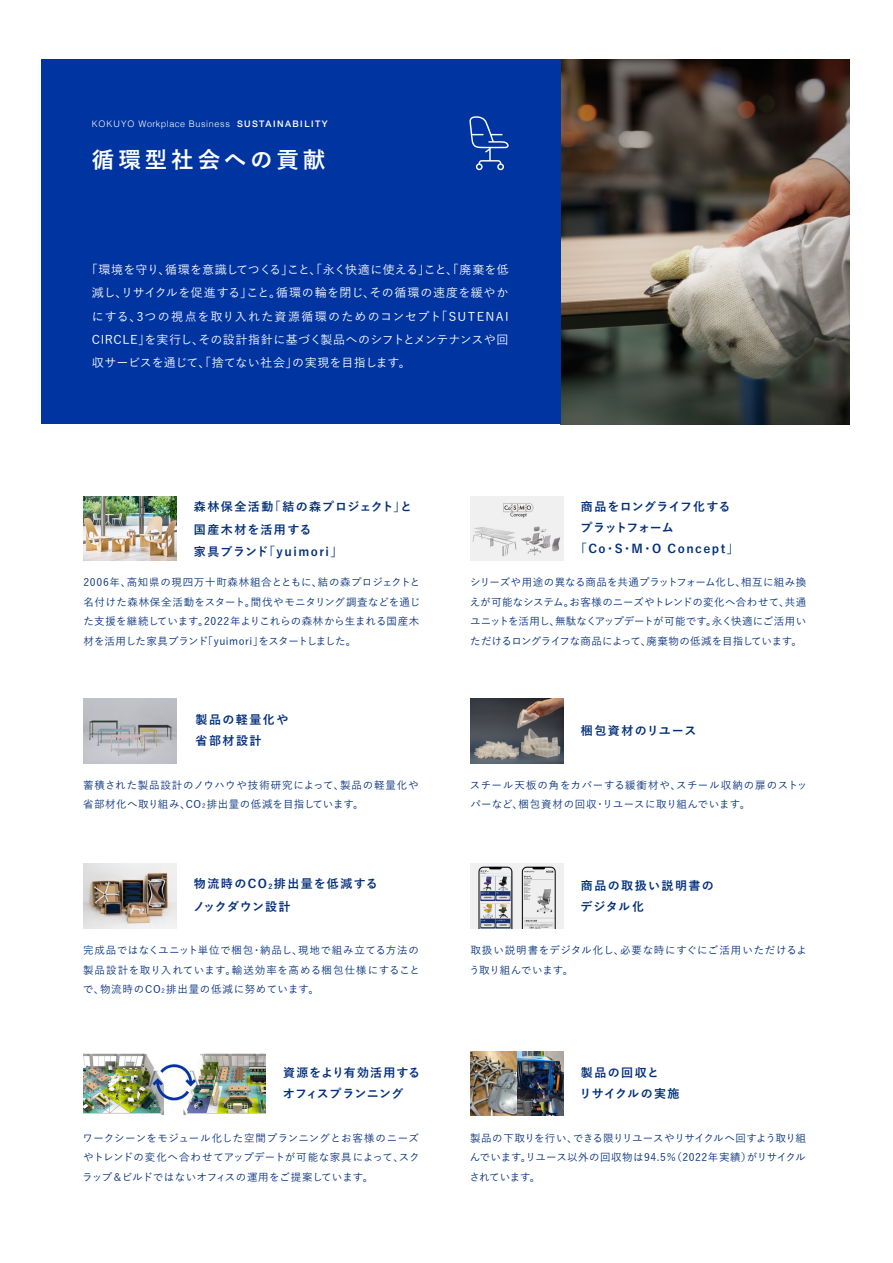
<style>
.page{position:relative;width:893px;height:1263px;background:#fff}
.page>*{position:absolute;margin:0;border:0;box-sizing:border-box;transform-origin:0 0}
.t1{font:700 22.5px "Yu Go Pr 6 N";letter-spacing:.175em;color:#fff}
.t2{font:500 12px/23.2px "Yu Go Pr 6 N";letter-spacing:-.005em;color:#fff;text-align:justify}
.t3{font:700 12px/22.5px "Yu Go Pr 6 N";letter-spacing:.11em;color:#012e7b}
.t4{font:700 12px/21px "Yu Go Pr 6 N";letter-spacing:.035em;color:#012e7b}
.t5{font:700 12px/21px "Yu Go Pr 6 N";letter-spacing:.025em;color:#012e7b}
.t6{font:500 10.5px/19.5px "Yu Go Pr 6 N";letter-spacing:.035em;color:#012e7b;text-align:justify}
.t7{font:500 10.5px/19.5px "Yu Go Pr 6 N";letter-spacing:.055em;color:#012e7b}
.t8{font:500 10.5px/19.5px "Yu Go Pr 6 N";letter-spacing:.06em;color:#012e7b}
.t9{font:300 9px "Helvetica";letter-spacing:.075em;color:#fff}
.s1{font-family:"Helvetica Neue";font-weight:500}
.s2{font-size:6.15px}
.s3{font-size:7.05px}
</style>
<div class="page">
<img style="left:560px;top:60px;width:290px;height:364px">
<div style="left:41px;top:60px;width:519px;height:364px;background:#0034a1"></div>
<img style="left:83px;top:496px;width:93px;height:64px">
<img style="left:470px;top:496px;width:93px;height:65px">
<svg style="left:469px;top:116px;width:40px;height:54px"></svg>
<img style="left:470px;top:1051px;width:93px;height:65px">
<img style="left:83px;top:1053px;width:183px;height:62px">
<img style="left:470px;top:699px;width:93px;height:64px">
<img style="left:83px;top:864px;width:93px;height:64px">
<img style="left:83px;top:699px;width:93px;height:64px">
<img style="left:470px;top:864px;width:93px;height:64px">
<p class="t9" style="left:92px;top:116px;width:237px">KOKUYO Workplace Business <span class="s1">SUSTAINABILITY</span></p>
<h1 class="t1" style="left:92px;top:147px;width:235px">循環型社会への貢献</h1>
<p class="t2" style="left:92px;top:257px;width:418px;text-indent:-6px">「環境を守り、循環を意識してつくる」こと、「永く快適に使える」こと、「廃棄を低減し、リサイクルを促進する」こと。循環の輪を閉じ、その循環の速度を緩やかにする、3つの視点を取り入れた資源循環のためのコンセプト「SUTENAI CIRCLE」を実行し、その設計指針に基づく製品へのシフトとメンテナンスや回収サービスを通じて、「捨てない社会」の実現を目指します。</p>
<p class="t3" style="left:194px;top:496px;width:220px">森林保全活動「結の森プロジェクト」と国産木材を活用する<br>家具ブランド「yuimori」</p>
<p class="t4" style="left:580px;top:496px;width:160px">商品をロングライフ化するプラットフォーム<br>｢Co･S･M･O Concept」</p>
<p class="t6" style="left:470px;top:571px;width:338px">シリーズや用途の異なる商品を共通プラットフォーム化し、相互に組み換えが可能なシステム。お客様のニーズやトレンドの変化へ合わせて、共通ユニットを活用し、無駄なくアップデートが可能です。永く快適にご活用いただけるロングライフな商品によって、廃棄物の低減を目指しています。</p>
<p class="t6" style="left:83px;top:571px;width:338px">2006年、高知県の現四万十町森林組合とともに、結の森プロジェクトと名付けた森林保全活動をスタート。間伐やモニタリング調査などを通じた支援を継続しています。2022年よりこれらの森林から生まれる国産木材を活用した家具ブランド｢yuimori｣をスタートしました。</p>
<p class="t3" style="left:196px;top:710px;width:94px;line-height:21px">製品の軽量化や省部材設計</p>
<p class="t3" style="left:581px;top:720px;width:117px">梱包資材のリユース</p>
<p class="t6" style="left:83px;top:774px;width:337px">蓄積された製品設計のノウハウや技術研究によって、製品の軽量化や省部材化へ取り組み、CO<span class="s2">2</span> 排出量の低減を目指しています。</p>
<p class="t7" style="left:470px;top:774px;width:339px">スチール天板の角をカバーする緩衝材や、スチール収納の扉のストッパーなど、梱包資材の回収・リユースに取り組んでいます。</p>
<p class="t3" style="left:193px;top:873px;width:186px">物流時のCO<span class="s3">2</span>排出量を低減するノックダウン設計</p>
<p class="t3" style="left:581px;top:875px;width:135px;line-height:21px">商品の取扱い説明書のデジタル化</p>
<p class="t6" style="left:83px;top:939px;width:339px">完成品ではなくユニット単位で梱包・納品し、現地で組み立てる方法の製品設計を取り入れています。輸送効率を高める梱包仕様にすることで、物流時のCO<span class="s2">2</span>排出量の低減に努めています。</p>
<p class="t8" style="left:469px;top:939px;width:339px">取扱い説明書をデジタル化し、必要な時にすぐにご活用いただけるよう取り組んでいます。</p>
<p class="t5" style="left:283px;top:1062px;width:139px">資源をより有効活用するオフィスプランニング</p>
<p class="t3" style="left:580px;top:1062px;width:102px;line-height:21px">製品の回収と<br>リサイクルの実施</p>
<p class="t6" style="left:82px;top:1126px;width:339px">ワークシーンをモジュール化した空間プランニングとお客様のニーズやトレンドの変化へ合わせてアップデートが可能な家具によって、スクラップ＆ビルドではないオフィスの運用をご提案しています。</p>
<p class="t6" style="left:469px;top:1126px;width:338px">製品の下取りを行い、できる限りリユースやリサイクルへ回すよう取り組んでいます。リユース以外の回収物は94.5％（2022年実績）がリサイクルされています。</p>
</div>
